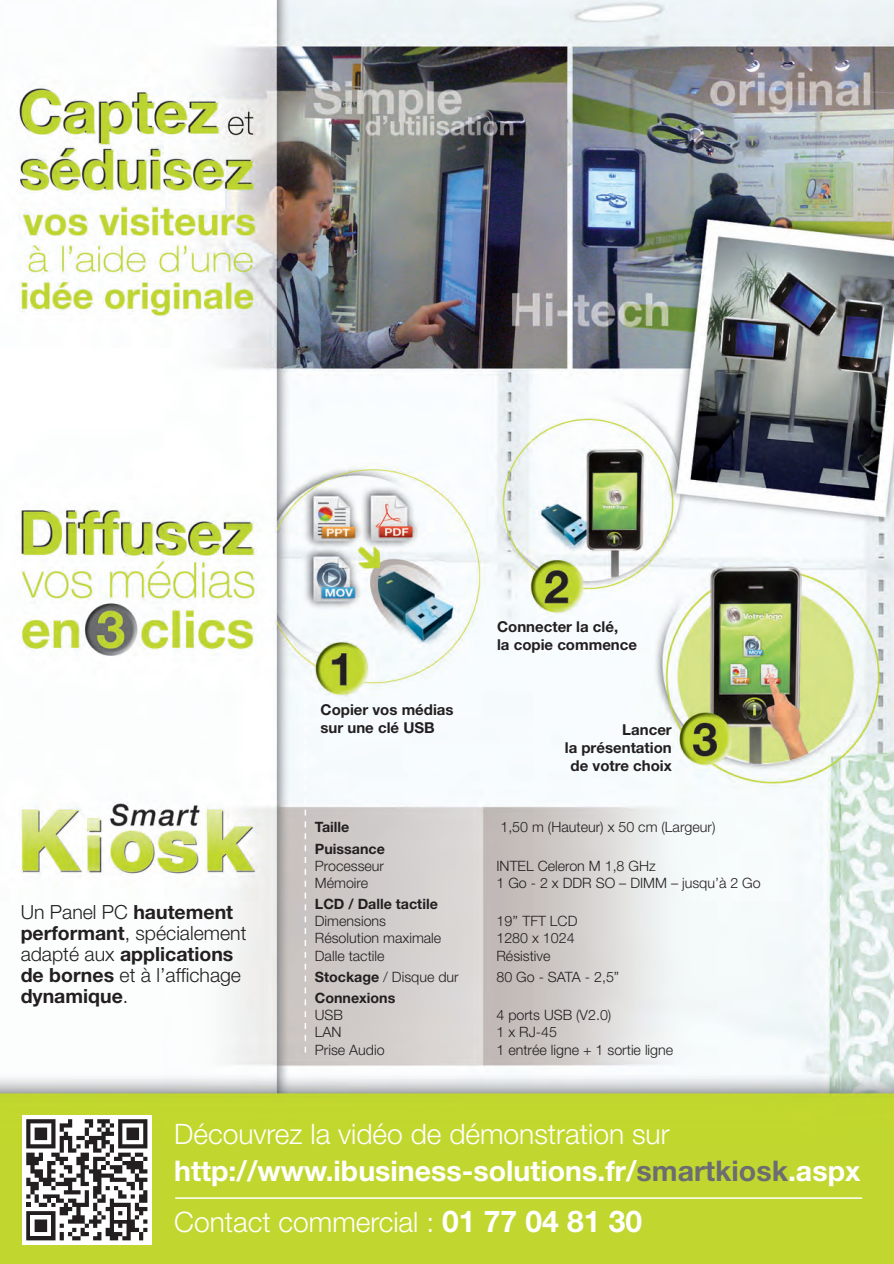
<style>
.page{position:relative;width:894px;height:1264px;background:#fff}
.page>*{position:absolute;margin:0;border:0;box-sizing:border-box;transform-origin:0 0}
.t1{font:700 28.5px "Helvetica Neue";color:#fff}
.t2{font:300 28.2px "Helvetica Neue";color:#fff}
.t3{font:700 19.5px/21px "Helvetica Neue";color:#231f20}
.t4{font:700 15px/18px "Helvetica Neue";color:#231f20}
.t5{font:300 14.25px "Helvetica Neue";color:#231f20}
.t6{font:700 14.25px "Helvetica Neue";color:#231f20}
.s1{font-weight:300}
.s2{font-weight:700}
.s3{color:#6c6d70}
.s4{font-weight:700;font-size:30px}
</style>
<div class="page">
<img style="left:0;top:0;width:894px;height:1263px">
<hr style="left:175px;top:1196px;width:687px;height:2px;background:#fff">
<svg style="left:305px;top:690px;width:1px;height:362px"></svg>
<div style="left:22px;top:1114px;width:130px;height:130px;background:#fff"></div>
<svg style="left:26px;top:1119px;width:121px;height:120px"></svg>
<h3 class="t3" style="left:21px;top:901px;width:227px"><span class="s1">Un Panel PC</span> hautement performant<span class="s1">, spécialement adapté aux</span> applications de bornes <span class="s1">et à l’affichage </span>dynamique<span class="s1">.</span></h3>
<p class="t4" style="left:320px;top:699px;width:135px">Copier vos médias sur une clé USB</p>
<p class="t4" style="left:497px;top:617px;width:141px">Connecter la clé,<br>la copie commence</p>
<p class="t4" style="left:565px;top:720px;width:108px;text-align:right">Lancer<br>la présentation de votre choix</p>
<p class="t6" style="left:315px;top:818px;width:36px">Taille</p>
<p class="t5" style="left:500px;top:818px;width:216px">1,50 m (Hauteur) x 50 cm (Largeur)</p>
<p class="t6" style="left:315px;top:839px;width:71px">Puissance</p>
<p class="t5" style="left:315px;top:856px;width:71px">Processeur</p>
<p class="t5" style="left:496px;top:856px;width:161px">INTEL Celeron M 1,8 GHz</p>
<p class="t5" style="left:315px;top:873px;width:55px">Mémoire</p>
<p class="t5" style="left:496px;top:873px;width:266px">1 Go - 2 x DDR SO – DIMM – jusqu’à 2 Go</p>
<p class="t6" style="left:315px;top:895px;width:124px">LCD / Dalle tactile</p>
<p class="t5" style="left:315px;top:912px;width:73px">Dimensions</p>
<p class="t5" style="left:496px;top:912px;width:82px">19’’ TFT LCD</p>
<p class="t5" style="left:315px;top:929px;width:128px">Résolution maximale</p>
<p class="t5" style="left:496px;top:929px;width:80px">1280 x 1024</p>
<p class="t5" style="left:315px;top:946px;width:71px">Dalle tactile</p>
<p class="t5" style="left:496px;top:946px;width:56px">Résistive</p>
<p class="t5" style="left:315px;top:967px;width:145px"><span class="s2">Stockage</span> / Disque dur</p>
<p class="t5" style="left:496px;top:967px;width:124px">80 Go - SATA - 2,5”</p>
<p class="t6" style="left:315px;top:989px;width:82px">Connexions</p>
<p class="t5" style="left:315px;top:1006px;width:30px">USB</p>
<p class="t5" style="left:496px;top:1006px;width:116px">4 ports USB (V2.0)</p>
<p class="t5" style="left:315px;top:1023px;width:28px">LAN</p>
<p class="t5" style="left:496px;top:1023px;width:62px">1 x RJ-45</p>
<p class="t5" style="left:315px;top:1040px;width:71px">Prise Audio</p>
<p class="t5" style="left:496px;top:1040px;width:178px">1 entrée ligne + 1 sortie ligne</p>
<h2 class="t2" style="left:174px;top:1115px;width:497px">Découvrez la vidéo de démonstration sur</h2>
<h1 class="t1" style="left:174px;top:1153px;width:687px">http://www.ibusiness-solutions.fr/<span class="s3">smartkiosk</span>.aspx</h1>
<h2 class="t2" style="left:174px;top:1204px;width:469px">Contact commercial : <span class="s4">01 77 04 81 30</span></h2>
</div>
